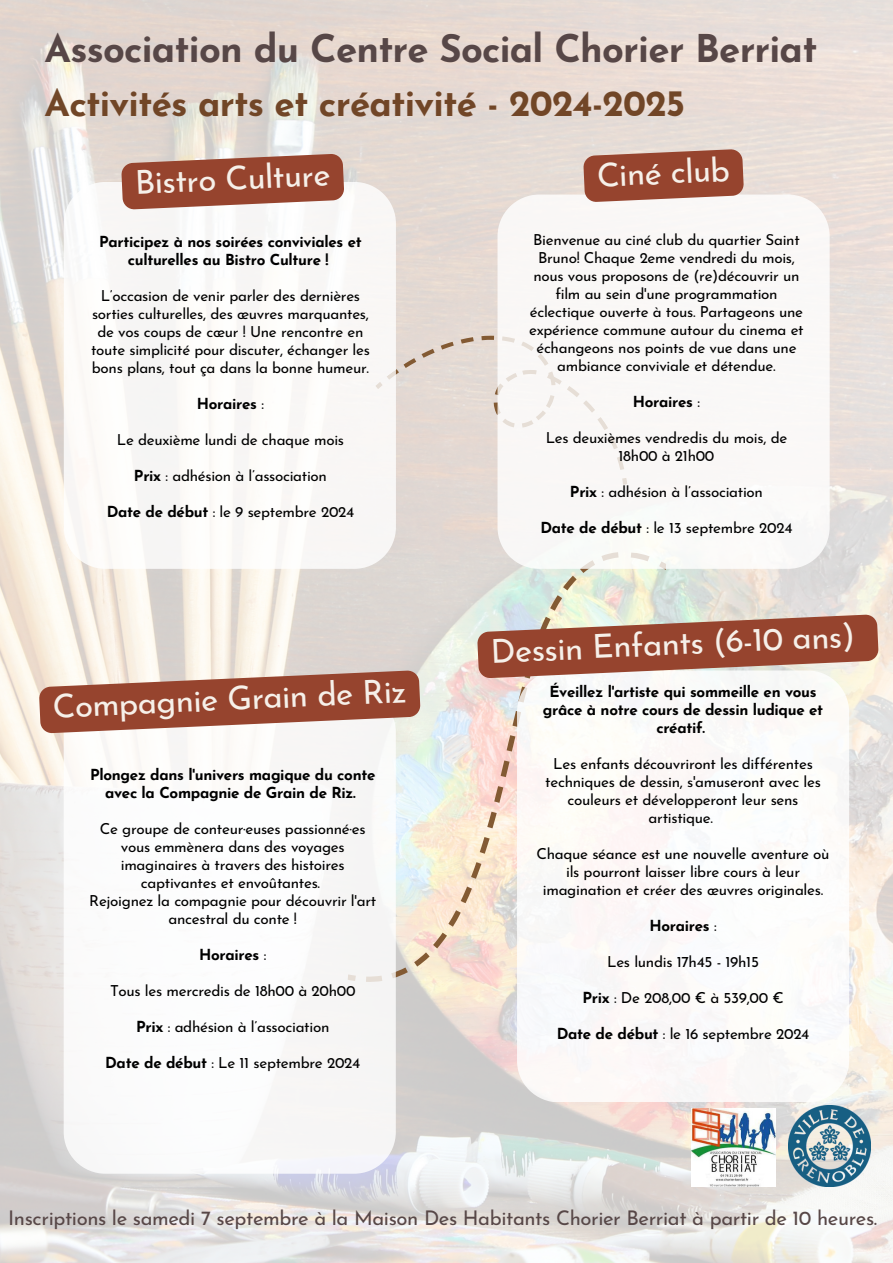
<style>
.page{position:relative;width:893px;height:1263px;background:#fff}
.page>*{position:absolute;margin:0;border:0;box-sizing:border-box;transform-origin:0 0}
.t1{font:700 38.25px "Josefin Sans";letter-spacing:-.02em;color:#574747}
.t2{font:700 36.6px "Josefin Sans";letter-spacing:-.02em;color:#714627}
.t3{font:33.08px "Josefin Sans";color:#f6f0e9}
.t4{font:20.25px "Josefin Sans";letter-spacing:-.02em;color:#574747}
.t5{font:15.23px/18px "Josefin Sans";letter-spacing:-.02em;color:#000;text-align:center}
.t6{font:700 15.23px/18px "Josefin Sans";letter-spacing:-.02em;color:#000;text-align:center}
.s1{font-weight:400}
.s2{font-weight:700}
</style>
<div class="page">
<img style="left:0;top:0;width:893px;height:1263px">
<img style="left:788px;top:1105px;width:82px;height:81px">
<img style="left:691px;top:1109px;width:84px;height:77px">
<div style="left:396px;top:330px;width:101px;height:156px;background:#e3d9d3"></div>
<svg style="left:347px;top:540px;width:170px;height:456px;background:#e9e0d6"></svg>
<div style="left:64px;top:182px;width:332px;height:386px;background:#f9f7f6"></div>
<svg style="left:517px;top:678px;width:332px;height:424px"></svg>
<svg style="left:64px;top:733px;width:332px;height:441px"></svg>
<div style="left:497px;top:195px;width:332px;height:357px;background:#faf8f6"></div>
<svg style="left:477px;top:552px;width:402px;height:126px;background:#c9ac9f"></svg>
<svg style="left:121px;top:153px;width:223px;height:57px;background:#a76552"></svg>
<svg style="left:39px;top:670px;width:382px;height:63px;background:#af7260"></svg>
<svg style="left:583px;top:149px;width:161px;height:53px;background:#a35c49"></svg>
<h1 class="t1" style="left:45px;top:33px;width:774px">Association du Centre Social Chorier Berriat</h1>
<p class="t2" style="left:45px;top:88px;width:642px">Activités arts et créativité - 2024-2025</p>
<h4 class="t3" style="left:596px;top:162px;width:135px;rotate:-3deg">Ciné club</h4>
<h2 class="t3" style="left:134px;top:170px;width:197px;rotate:-3deg">Bistro Culture</h2>
<h4 class="t6" style="left:99px;top:235px;width:264px">Participez à nos soirées conviviales et culturelles au Bistro Culture !</h4>
<p class="t5" style="left:91px;top:289px;width:280px">L’occasion de venir parler des dernières sorties culturelles, des œuvres marquantes, de vos coups de cœur ! Une rencontre en toute simplicité pour discuter, échanger les bons plans, tout ça dans la bonne humeur.</p>
<p class="t6" style="left:197px;top:397px;width:69px">Horaires <span class="s1">:</span></p>
<p class="t5" style="left:117px;top:433px;width:229px">Le deuxième lundi de chaque mois</p>
<p class="t5" style="left:134px;top:469px;width:194px"><span class="s2">Prix</span> : adhésion à l’association</p>
<p class="t5" style="left:107px;top:505px;width:249px"><span class="s2">Date de début</span> : le 9 septembre 2024</p>
<h4 class="t3" style="left:52px;top:694px;width:356px;rotate:-3deg">Compagnie Grain de Riz</h4>
<p class="t6" style="left:90px;top:767px;width:287px">Plongez dans l'univers magique du conte avec la Compagnie de Grain de Riz.</p>
<p class="t5" style="left:100px;top:821px;width:267px">Ce groupe de conteur·euses passionné·es vous emmènera dans des voyages imaginaires à travers des histoires captivantes et envoûtantes.</p>
<p class="t5" style="left:89px;top:893px;width:288px">Rejoignez la compagnie pour découvrir l'art ancestral du conte !</p>
<p class="t6" style="left:199px;top:947px;width:69px">Horaires <span class="s1">:</span></p>
<p class="t5" style="left:110px;top:983px;width:247px">Tous les mercredis de 18h00 à 20h00</p>
<p class="t5" style="left:136px;top:1019px;width:195px"><span class="s2">Prix</span> : adhésion à l’association</p>
<p class="t5" style="left:105px;top:1055px;width:257px"><span class="s2">Date de début</span> : Le 11 septembre 2024</p>
<p class="t5" style="left:529px;top:232px;width:276px">Bienvenue au ciné club du quartier Saint Bruno! Chaque 2eme vendredi du mois, nous vous proposons de (re)découvrir un film au sein d'une programmation éclectique ouverte à tous. Partageons une expérience commune autour du cinema et échangeons nos points de vue dans une ambiance conviviale et détendue.</p>
<p class="t6" style="left:633px;top:394px;width:69px">Horaires <span class="s1">:</span></p>
<p class="t5" style="left:545px;top:430px;width:243px">Les deuxièmes vendredis du mois, de<br>18h00 à 21h00</p>
<p class="t5" style="left:570px;top:484px;width:194px"><span class="s2">Prix</span> : adhésion à l’association</p>
<p class="t5" style="left:540px;top:520px;width:254px"><span class="s2">Date de début</span> : le 13 septembre 2024</p>
<h2 class="t3" style="left:490px;top:639px;width:366px;rotate:-3deg">Dessin Enfants (6-10 ans)</h2>
<p class="t6" style="left:543px;top:684px;width:282px">Éveillez l'artiste qui sommeille en vous grâce à notre cours de dessin ludique et créatif.</p>
<p class="t5" style="left:545px;top:756px;width:277px">Les enfants découvriront les différentes techniques de dessin, s'amuseront avec les couleurs et développeront leur sens artistique.</p>
<p class="t5" style="left:536px;top:846px;width:295px">Chaque séance est une nouvelle aventure où ils pourront laisser libre cours à leur imagination et créer des œuvres originales.</p>
<p class="t6" style="left:649px;top:918px;width:69px">Horaires <span class="s1">:</span></p>
<p class="t5" style="left:607px;top:954px;width:153px">Les lundis 17h45 - 19h15</p>
<h2 class="t5" style="left:582px;top:990px;width:203px"><span class="s2">Prix</span> : De 208,00 € à 539,00 €</h2>
<h2 class="t5" style="left:556px;top:1026px;width:254px"><span class="s2">Date de début</span> : le 16 septembre 2024</h2>
<p class="t4" style="left:8px;top:1210px;width:870px">Inscriptions le samedi 7 septembre à la Maison Des Habitants Chorier Berriat à partir de 10 heures.</p>
</div>
